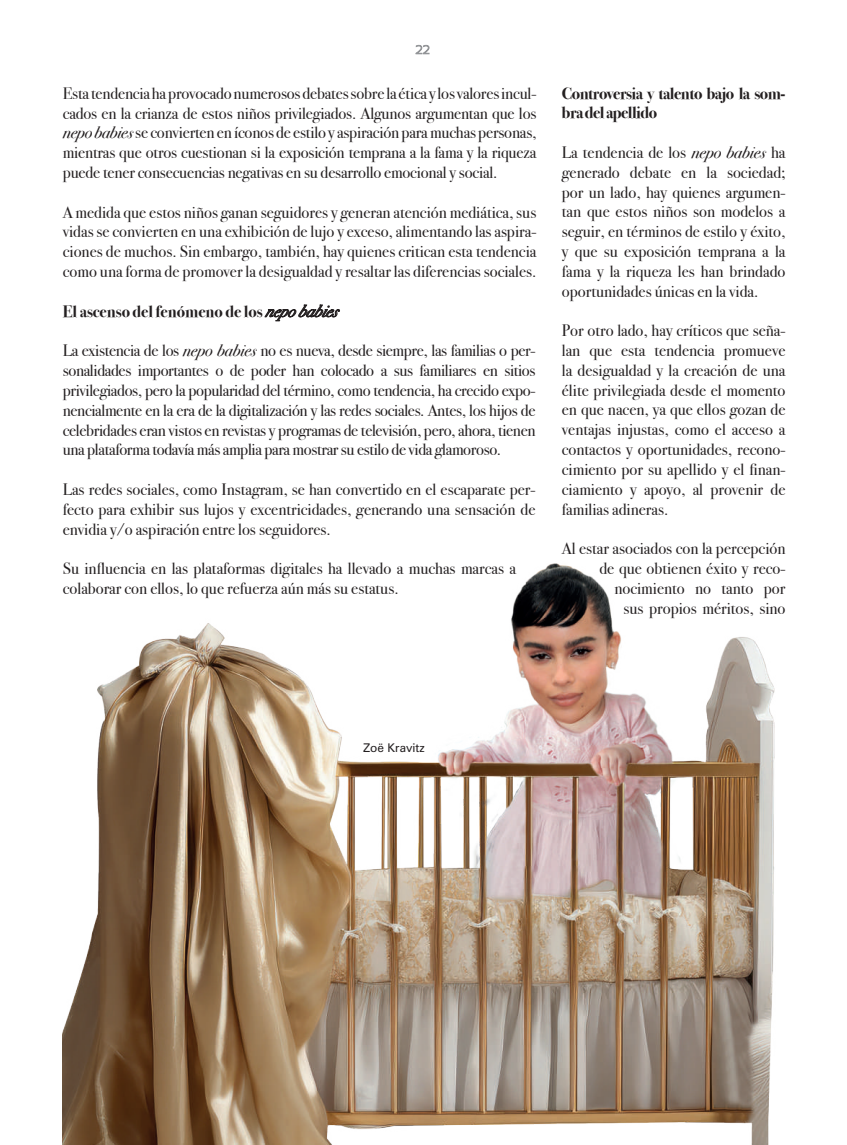
<style>
.page{position:relative;width:847px;height:1145px;background:#fff}
.page>*{position:absolute;margin:0;border:0;box-sizing:border-box;transform-origin:0 0}
.t1{font:16.5px/19.8px "Bodoni Svty Two ITCTT";color:#231f20;text-align:justify}
.t2{font:700 16.5px/19.8px "Bodoni Svty Two ITCTT";letter-spacing:-.03em;color:#231f20}
.t3{font:700 16.5px "Bodoni Svty Two ITCTT";color:#231f20}
.t4{font:12px "Zurich BT";color:#231f20}
.s1{font-style:italic}
.s2{font-weight:400;font-style:italic}
</style>
<div class="page">
<svg style="left:415px;top:45px;width:14px;height:9px"></svg>
<img style="left:63px;top:563px;width:712px;height:582px">
<svg style="left:265px;top:304px;width:75px;height:17px"></svg>
<p class="t1" style="left:63px;top:82px;width:475px">Esta tendencia ha provocado numerosos debates sobre la ética y los valores incul&shy;cados en la crianza de estos niños privilegiados. Algunos argumentan que los <span class="s1">nepo babies</span> se convierten en íconos de estilo y aspiración para muchas personas, mientras que otros cuestionan si la exposición temprana a la fama y la riqueza puede tener consecuencias negativas en su desarrollo emocional y social.</p>
<p class="t1" style="left:63px;top:200px;width:475px">A medida que estos niños ganan seguidores y generan atención mediática, sus vidas se convierten en una exhibición de lujo y exceso, alimentando las aspira&shy;ciones de muchos. Sin embargo, también, hay quienes critican esta tendencia como una forma de promover la desigualdad y resaltar las diferencias sociales.</p>
<p class="t3" style="left:63px;top:297px;width:282px">El ascenso del fenómeno de los <span class="s2">nepobabies</span></p>
<p class="t1" style="left:63px;top:339px;width:474px">La existencia de los <span class="s1">nepo babies</span> no es nueva, desde siempre, las familias o per&shy;sonalidades importantes o de poder han colocado a sus familiares en sitios privilegiados, pero la popularidad del término, como tendencia, ha crecido expo&shy;nencialmente en la era de la digitalización y las redes sociales. Antes, los hijos de celebridades eran vistos en revistas y programas de televisión, pero, ahora, tienen una plataforma todavía más amplia para mostrar su estilo de vida glamoroso.</p>
<p class="t1" style="left:63px;top:478px;width:474px">Las redes sociales, como Instagram, se han convertido en el escaparate per&shy;fecto para exhibir sus lujos y excentricidades, generando una sensación de envidia y/o aspiración entre los seguidores.</p>
<p class="t1" style="left:63px;top:557px;width:455px">Su influencia en las plataformas digitales ha llevado a muchas marcas a colaborar con ellos, lo que refuerza aún más su estatus.</p>
<p class="t2" style="left:562px;top:82px;width:225px">Controversia y talento bajo la som&shy;bra del apellido</p>
<p class="t1" style="left:562px;top:141px;width:225px">La tendencia de los <span class="s1">nepo babies</span> ha generado debate en la sociedad; por un lado, hay quienes argumen&shy;tan que estos niños son modelos a seguir, en términos de estilo y éxito, y que su exposición temprana a la fama y la riqueza les han brindado oportunidades únicas en la vida.</p>
<p class="t1" style="left:562px;top:319px;width:225px">Por otro lado, hay críticos que seña&shy;lan que esta tendencia promueve la desigualdad y la creación de una élite privilegiada desde el momento en que nacen, ya que ellos gozan de ventajas injustas, como el acceso a contactos y oportunidades, recono&shy;cimiento por su apellido y el finan&shy;ciamiento y apoyo, al provenir de familias adineras.</p>
<p class="t1" style="left:562px;top:537px;width:225px;text-align:right">Al estar asociados con la percepción de que obtienen éxito y reco&shy;nocimiento no tanto por<br>sus propios méritos, sino</p>
<p class="t4" style="left:363px;top:740px;width:63px">Zoë Kravitz</p>
</div>
